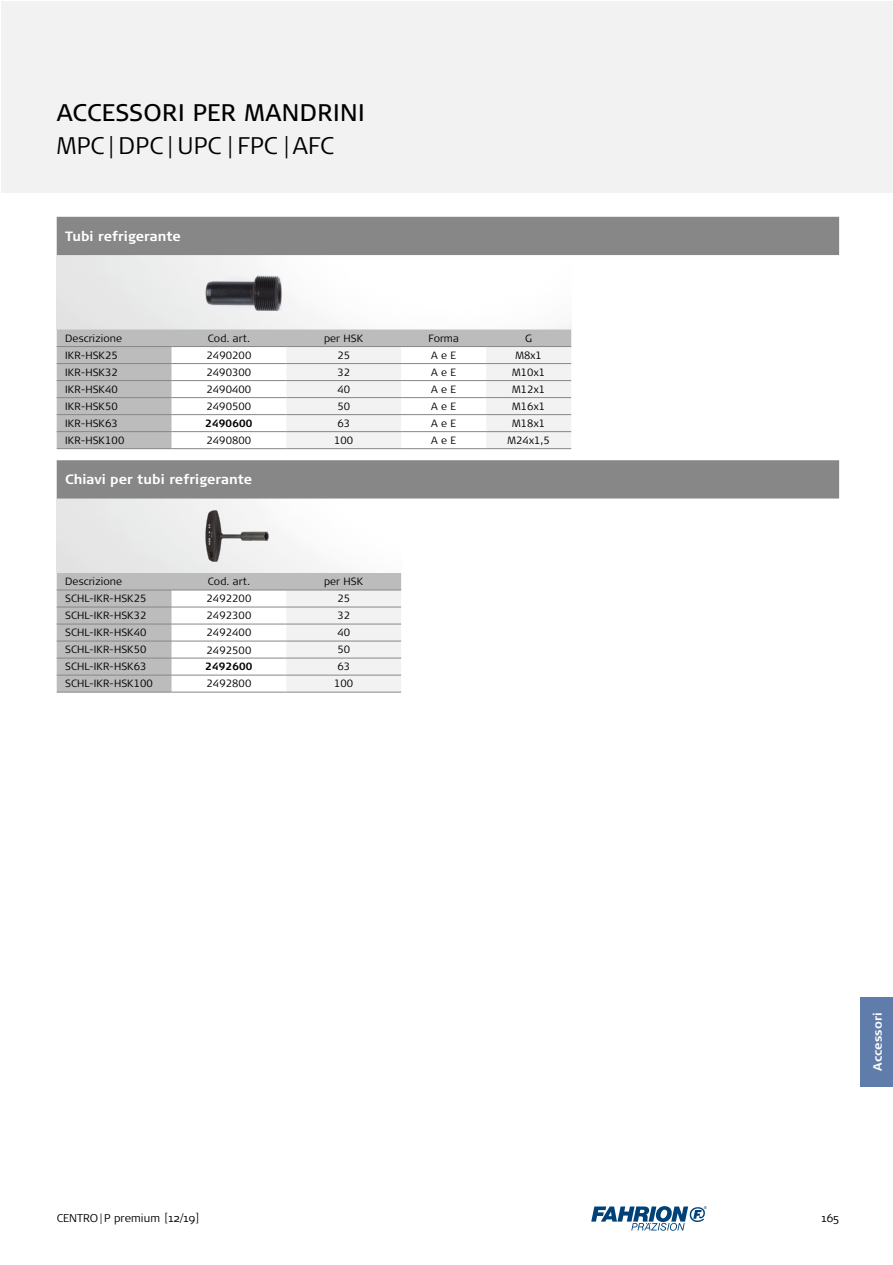
<style>
.page{position:relative;width:893px;height:1265px;background:#fff}
.page>*{position:absolute;margin:0;border:0;box-sizing:border-box;transform-origin:0 0}
.t1{font:24px "Signa Pro";letter-spacing:.015em;color:#000}
.t2{font:300 24px "Signa Pro";letter-spacing:.015em;color:#000}
.t3{font:700 13.5px "Signa Pro";letter-spacing:.005em;color:#fff}
.t4{font:700 12px "Signa Pro";letter-spacing:.005em;color:#fff}
.t5{font:300 11.25px "Signa Pro";letter-spacing:.005em;color:#000}
.t6{font:300 10.5px "Signa Pro";letter-spacing:.005em;color:#000}
.t7{font:700 10.5px "Signa Pro";letter-spacing:.005em;color:#000}
</style>
<div class="page">
<svg style="left:591px;top:1206px;width:116px;height:24px"></svg>
<div style="left:1px;top:1px;width:892px;height:192px;background:#f2f2f2"></div>
<div style="left:860px;top:996px;width:33px;height:90px;background:#607caa"></div>
<div style="left:57px;top:217px;width:782px;height:38px;background:#878787"></div>
<svg style="left:57px;top:329px;width:514px;height:119px;fill:#bcbcbc"></svg>
<svg style="left:286px;top:347px;width:285px;height:101px"></svg>
<hr style="left:57px;top:346px;width:115px;height:1px;background:#878787">
<hr style="left:172px;top:346px;width:114px;height:1px;background:#878787">
<hr style="left:286px;top:346px;width:115px;height:1px;background:#878787">
<hr style="left:401px;top:346px;width:85px;height:1px;background:#878787">
<hr style="left:486px;top:346px;width:85px;height:1px;background:#878787">
<hr style="left:57px;top:363px;width:115px;height:1px;background:#878787">
<hr style="left:172px;top:363px;width:114px;height:1px;background:#878787">
<hr style="left:286px;top:363px;width:115px;height:1px;background:#878787">
<hr style="left:401px;top:363px;width:85px;height:1px;background:#878787">
<hr style="left:486px;top:363px;width:85px;height:1px;background:#878787">
<hr style="left:57px;top:380px;width:115px;height:1px;background:#878787">
<hr style="left:172px;top:380px;width:114px;height:1px;background:#878787">
<hr style="left:286px;top:380px;width:115px;height:1px;background:#878787">
<hr style="left:401px;top:380px;width:85px;height:1px;background:#878787">
<hr style="left:486px;top:380px;width:85px;height:1px;background:#878787">
<hr style="left:57px;top:397px;width:115px;height:1px;background:#878787">
<hr style="left:172px;top:397px;width:114px;height:1px;background:#878787">
<hr style="left:286px;top:397px;width:115px;height:1px;background:#878787">
<hr style="left:401px;top:397px;width:85px;height:1px;background:#878787">
<hr style="left:486px;top:397px;width:85px;height:1px;background:#878787">
<hr style="left:57px;top:414px;width:115px;height:1px;background:#878787">
<hr style="left:172px;top:414px;width:114px;height:1px;background:#878787">
<hr style="left:286px;top:414px;width:115px;height:1px;background:#878787">
<hr style="left:401px;top:414px;width:85px;height:1px;background:#878787">
<hr style="left:486px;top:414px;width:85px;height:1px;background:#878787">
<hr style="left:57px;top:431px;width:115px;height:1px;background:#878787">
<hr style="left:172px;top:431px;width:114px;height:1px;background:#878787">
<hr style="left:286px;top:431px;width:115px;height:1px;background:#878787">
<hr style="left:401px;top:431px;width:85px;height:1px;background:#878787">
<hr style="left:486px;top:431px;width:85px;height:1px;background:#878787">
<hr style="left:57px;top:448px;width:115px;height:1px;background:#878787">
<hr style="left:172px;top:448px;width:114px;height:1px;background:#878787">
<hr style="left:286px;top:448px;width:115px;height:1px;background:#878787">
<hr style="left:401px;top:448px;width:85px;height:1px;background:#878787">
<hr style="left:486px;top:448px;width:85px;height:1px;background:#878787">
<div style="left:57px;top:460px;width:782px;height:38px;background:#878787"></div>
<svg style="left:57px;top:573px;width:344px;height:118px"></svg>
<hr style="left:57px;top:589px;width:115px;height:1px;background:#878787">
<hr style="left:172px;top:589px;width:114px;height:1px;background:#878787">
<hr style="left:286px;top:589px;width:115px;height:1px;background:#878787">
<hr style="left:57px;top:606px;width:115px;height:1px;background:#878787">
<hr style="left:172px;top:606px;width:114px;height:1px;background:#878787">
<hr style="left:286px;top:606px;width:115px;height:1px;background:#878787">
<hr style="left:57px;top:623px;width:115px;height:1px;background:#878787">
<hr style="left:172px;top:623px;width:114px;height:1px;background:#878787">
<hr style="left:286px;top:623px;width:115px;height:1px;background:#878787">
<hr style="left:57px;top:640px;width:115px;height:1px;background:#878787">
<hr style="left:172px;top:640px;width:114px;height:1px;background:#878787">
<hr style="left:286px;top:640px;width:115px;height:1px;background:#878787">
<hr style="left:57px;top:657px;width:115px;height:1px;background:#878787">
<hr style="left:172px;top:657px;width:114px;height:1px;background:#878787">
<hr style="left:286px;top:657px;width:115px;height:1px;background:#878787">
<hr style="left:57px;top:674px;width:115px;height:1px;background:#878787">
<hr style="left:172px;top:674px;width:114px;height:1px;background:#878787">
<hr style="left:286px;top:674px;width:115px;height:1px;background:#878787">
<hr style="left:57px;top:691px;width:115px;height:1px;background:#878787">
<hr style="left:172px;top:691px;width:114px;height:1px;background:#878787">
<hr style="left:286px;top:691px;width:115px;height:1px;background:#878787">
<img style="left:206px;top:276px;width:75px;height:34px">
<img style="left:206px;top:510px;width:62px;height:52px">
<h1 class="t1" style="left:57px;top:96px;width:309px">ACCESSORI PER MANDRINI</h1>
<h1 class="t2" style="left:57px;top:129px;width:278px">MPC | DPC | UPC | FPC | AFC</h1>
<p class="t3" style="left:65px;top:227px;width:117px">Tubi refrigerante</p>
<p class="t6" style="left:65px;top:330px;width:58px">Descrizione</p>
<p class="t6" style="left:208px;top:330px;width:44px">Cod. art.</p>
<p class="t6" style="left:324px;top:330px;width:41px">per HSK</p>
<p class="t6" style="left:428px;top:330px;width:32px">Forma</p>
<p class="t6" style="left:525px;top:330px;width:8px">G</p>
<p class="t6" style="left:65px;top:348px;width:54px">IKR-HSK25</p>
<p class="t6" style="left:206px;top:348px;width:46px">2490200</p>
<p class="t6" style="left:337px;top:348px;width:14px">25</p>
<p class="t6" style="left:431px;top:348px;width:27px">A e E</p>
<p class="t6" style="left:515px;top:348px;width:28px">M8x1</p>
<p class="t6" style="left:65px;top:365px;width:54px">IKR-HSK32</p>
<p class="t6" style="left:206px;top:365px;width:46px">2490300</p>
<p class="t6" style="left:337px;top:365px;width:14px">32</p>
<p class="t6" style="left:431px;top:365px;width:27px">A e E</p>
<p class="t6" style="left:512px;top:365px;width:34px">M10x1</p>
<p class="t6" style="left:65px;top:382px;width:54px">IKR-HSK40</p>
<p class="t6" style="left:206px;top:382px;width:46px">2490400</p>
<p class="t6" style="left:337px;top:382px;width:14px">40</p>
<p class="t6" style="left:431px;top:382px;width:27px">A e E</p>
<p class="t6" style="left:512px;top:382px;width:34px">M12x1</p>
<p class="t6" style="left:65px;top:399px;width:54px">IKR-HSK50</p>
<p class="t6" style="left:206px;top:399px;width:46px">2490500</p>
<p class="t6" style="left:337px;top:399px;width:14px">50</p>
<p class="t6" style="left:431px;top:399px;width:27px">A e E</p>
<p class="t6" style="left:512px;top:399px;width:34px">M16x1</p>
<p class="t6" style="left:65px;top:416px;width:54px">IKR-HSK63</p>
<p class="t7" style="left:205px;top:416px;width:49px">2490600</p>
<p class="t6" style="left:337px;top:416px;width:14px">63</p>
<p class="t6" style="left:431px;top:416px;width:27px">A e E</p>
<p class="t6" style="left:512px;top:416px;width:34px">M18x1</p>
<p class="t6" style="left:65px;top:433px;width:61px">IKR-HSK100</p>
<p class="t6" style="left:206px;top:433px;width:46px">2490800</p>
<p class="t6" style="left:334px;top:433px;width:21px">100</p>
<p class="t6" style="left:431px;top:433px;width:27px">A e E</p>
<p class="t6" style="left:508px;top:433px;width:44px">M24x1,5</p>
<p class="t3" style="left:65px;top:470px;width:188px">Chiavi per tubi refrigerante</p>
<p class="t6" style="left:65px;top:574px;width:58px">Descrizione</p>
<p class="t6" style="left:208px;top:574px;width:44px">Cod. art.</p>
<p class="t6" style="left:324px;top:574px;width:41px">per HSK</p>
<p class="t6" style="left:65px;top:591px;width:83px">SCHL-IKR-HSK25</p>
<p class="t6" style="left:206px;top:591px;width:46px">2492200</p>
<p class="t6" style="left:337px;top:591px;width:14px">25</p>
<p class="t6" style="left:65px;top:608px;width:83px">SCHL-IKR-HSK32</p>
<p class="t6" style="left:206px;top:608px;width:46px">2492300</p>
<p class="t6" style="left:337px;top:608px;width:14px">32</p>
<p class="t6" style="left:65px;top:625px;width:83px">SCHL-IKR-HSK40</p>
<p class="t6" style="left:206px;top:625px;width:46px">2492400</p>
<p class="t6" style="left:337px;top:625px;width:14px">40</p>
<p class="t6" style="left:65px;top:642px;width:83px">SCHL-IKR-HSK50</p>
<p class="t6" style="left:206px;top:643px;width:46px">2492500</p>
<p class="t6" style="left:337px;top:642px;width:14px">50</p>
<p class="t6" style="left:65px;top:659px;width:83px">SCHL-IKR-HSK63</p>
<p class="t7" style="left:205px;top:659px;width:49px">2492600</p>
<p class="t6" style="left:337px;top:659px;width:14px">63</p>
<p class="t6" style="left:65px;top:676px;width:89px">SCHL-IKR-HSK100</p>
<p class="t6" style="left:206px;top:676px;width:46px">2492800</p>
<p class="t6" style="left:334px;top:676px;width:21px">100</p>
<p class="t4" style="left:869px;top:1070px;width:60px;rotate:-90deg">Accessori</p>
<p class="t5" style="left:57px;top:1209px;width:145px">CENTRO| P premium [12/19]</p>
<p class="t5" style="left:822px;top:1209px;width:19px">165</p>
</div>
